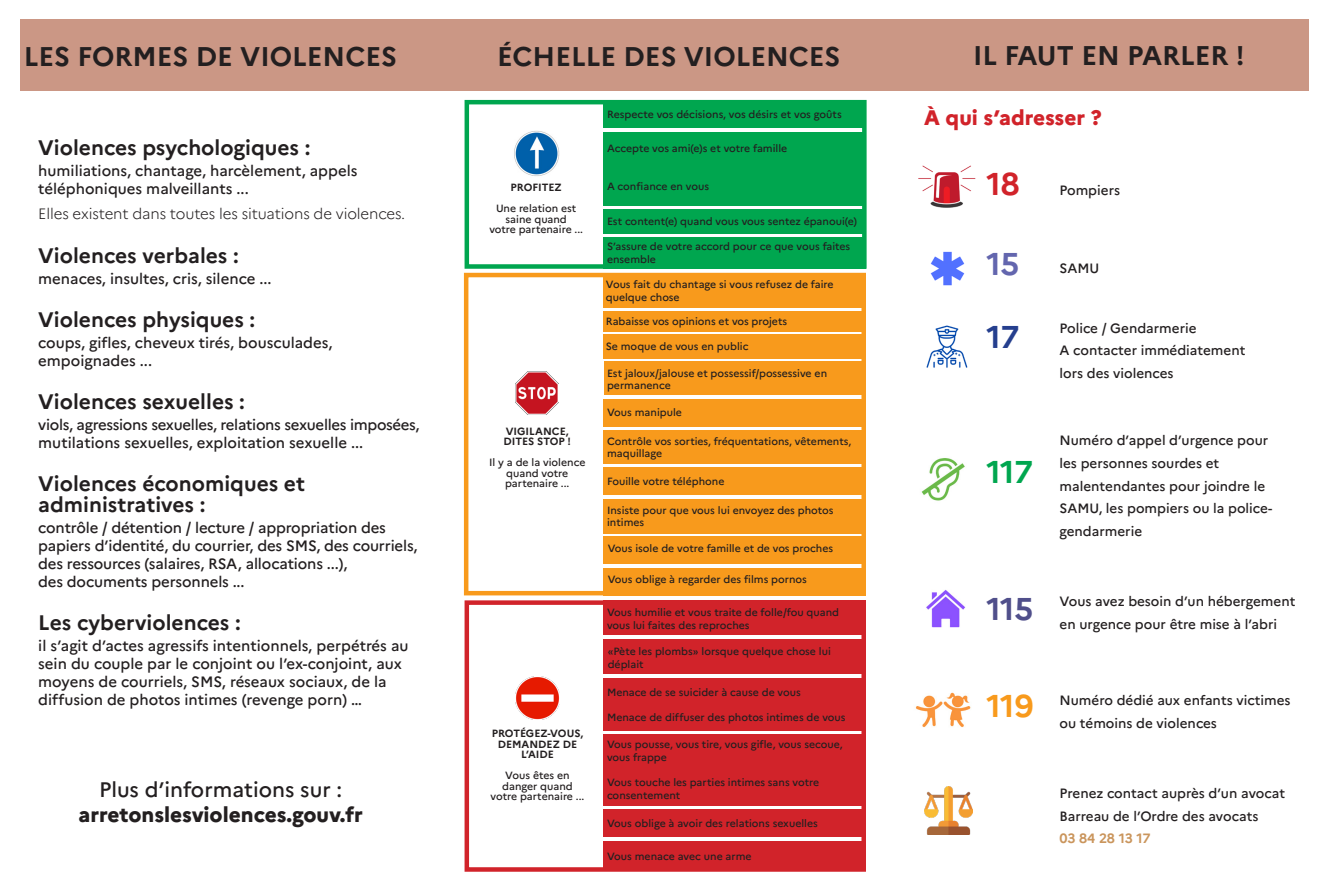
<style>
.page{position:relative;width:1331px;height:893px;background:#fff}
.page>*{position:absolute;margin:0;border:0;box-sizing:border-box;transform-origin:0 0}
.t1{font:700 31.5px "Marianne";color:#00a64f}
.t2{font:700 31.5px "Marianne";color:#504f8b}
.t3{font:700 31.5px "Marianne";color:#f89a1c}
.t4{font:700 31.5px "Marianne";color:#d1232a}
.t5{font:700 31.5px "Marianne";color:#6366ae}
.t6{font:700 31.5px "Marianne";color:#253f8e}
.t7{font:700 27px "Marianne";color:#231f20}
.t8{font:700 21px/21px "Marianne";color:#231f20}
.t9{font:800 21px "Marianne";color:#231f20}
.t10{font:500 21px "Marianne";color:#231f20}
.t11{font:800 21px "Marianne";color:#d1232a}
.t12{font:500 15px/18px "Marianne";letter-spacing:-.005em;color:#231f20}
.t13{font:300 15px "Marianne";letter-spacing:-.01em;color:#231f20}
.t14{font:500 13.5px/22.5px "Marianne";color:#231f20}
.t15{font:700 13.5px "Marianne";letter-spacing:-.01em;color:#ca955c}
.t16{font:500 10.5px/12.6px "Marianne";color:#231f20}
.t17{font:700 10.5px/10.5px "Marianne";color:#231f20}
</style>
<div class="page">
<div style="left:465px;top:600px;width:401px;height:272px;border:4px solid #d1232a"></div>
<div style="left:464px;top:273px;width:402px;height:322px;border:4px solid #f89a1c"></div>
<div style="left:465px;top:100px;width:402px;height:169px;border:4px solid #00a64f"></div>
<div style="left:604px;top:100px;width:262px;height:28px;background:#00a64f"></div>
<div style="left:20px;top:20px;width:1289px;height:71px;background:#cb9785"></div>
<div style="left:604px;top:132px;width:262px;height:73px;background:#00a64f"></div>
<div style="left:604px;top:209px;width:262px;height:25px;background:#00a64f"></div>
<div style="left:604px;top:237px;width:262px;height:32px;background:#00a64f"></div>
<div style="left:604px;top:273px;width:262px;height:35px;background:#f89a1c"></div>
<div style="left:604px;top:311px;width:262px;height:21px;background:#f89a1c"></div>
<div style="left:604px;top:334px;width:262px;height:25px;background:#f89a1c"></div>
<div style="left:604px;top:362px;width:261px;height:33px;background:#f89a1c"></div>
<div style="left:604px;top:399px;width:262px;height:27px;background:#f89a1c"></div>
<div style="left:604px;top:430px;width:262px;height:33px;background:#f89a1c"></div>
<div style="left:604px;top:467px;width:262px;height:28px;background:#f89a1c"></div>
<div style="left:604px;top:499px;width:262px;height:34px;background:#f89a1c"></div>
<div style="left:604px;top:536px;width:262px;height:28px;background:#f89a1c"></div>
<div style="left:604px;top:568px;width:262px;height:27px;background:#f89a1c"></div>
<div style="left:604px;top:600px;width:262px;height:35px;background:#d1232a"></div>
<div style="left:604px;top:678px;width:262px;height:52px;background:#d1232a"></div>
<div style="left:604px;top:734px;width:262px;height:71px;background:#d1232a"></div>
<div style="left:604px;top:809px;width:262px;height:28px;background:#d1232a"></div>
<div style="left:604px;top:841px;width:262px;height:28px;background:#d1232a"></div>
<div style="left:604px;top:639px;width:262px;height:35px;background:#d1232a"></div>
<img style="left:918px;top:165px;width:58px;height:43px">
<img style="left:930px;top:251px;width:35px;height:35px">
<img style="left:926px;top:325px;width:42px;height:43px">
<img style="left:921px;top:458px;width:44px;height:43px">
<img style="left:926px;top:590px;width:40px;height:38px">
<img style="left:915px;top:692px;width:56px;height:36px">
<img style="left:924px;top:786px;width:48px;height:48px">
<img style="left:514px;top:131px;width:46px;height:45px">
<img style="left:516px;top:372px;width:43px;height:43px">
<img style="left:515px;top:676px;width:44px;height:44px">
<h2 class="t7" style="left:24px;top:35px;width:375px">LES FORMES DE VIOLENCES</h2>
<h2 class="t7" style="left:497px;top:35px;width:345px">ÉCHELLE DES VIOLENCES</h2>
<h2 class="t7" style="left:973px;top:35px;width:273px">IL FAUT EN PARLER !</h2>
<h3 class="t8" style="left:38px;top:135px;width:274px">Violences psychologiques :</h3>
<h3 class="t12" style="left:38px;top:160px;width:321px">humiliations, chantage, harcèlement, appels téléphoniques malveillants ...</h3>
<h3 class="t13" style="left:38px;top:202px;width:368px">Elles existent dans toutes les situations de violences.</h3>
<h3 class="t8" style="left:38px;top:243px;width:202px">Violences verbales :</h3>
<h3 class="t12" style="left:38px;top:268px;width:235px">menaces, insultes, cris, silence ...</h3>
<h3 class="t8" style="left:38px;top:307px;width:218px">Violences physiques :</h3>
<h3 class="t12" style="left:38px;top:332px;width:296px">coups, gifles, cheveux tirés, bousculades, empoignades ...</h3>
<h3 class="t8" style="left:38px;top:389px;width:208px">Violences sexuelles :</h3>
<h3 class="t12" style="left:38px;top:414px;width:383px">viols, agressions sexuelles, relations sexuelles imposées, mutilations sexuelles, exploitation sexuelle ...</h3>
<h3 class="t8" style="left:38px;top:471px;width:268px">Violences économiques et administratives :</h3>
<h3 class="t12" style="left:38px;top:518px;width:381px">contrôle / détention / lecture / appropriation des papiers d’identité, du courrier, des SMS, des courriels, des ressources (salaires, RSA, allocations ...),<br>des documents personnels ...</h3>
<h3 class="t8" style="left:38px;top:611px;width:204px">Les cyberviolences :</h3>
<h3 class="t12" style="left:38px;top:636px;width:372px">il s’agit d’actes agressifs intentionnels, perpétrés au sein du couple par le conjoint ou l’ex-conjoint, aux moyens de courriels, SMS, réseaux sociaux, de la diffusion de photos intimes (revenge porn) …</h3>
<h3 class="t10" style="left:99px;top:773px;width:245px">Plus d’informations sur :</h3>
<h3 class="t9" style="left:78px;top:798px;width:286px">arretonslesviolences.gouv.fr</h3>
<p class="t17" style="left:510px;top:181px;width:53px">PROFITEZ</p>
<p class="t16" style="left:489px;top:202px;width:95px;line-height:10.5px;text-align:center">Une relation est saine quand<br>votre partenaire ...</p>
<p class="t17" style="left:503px;top:425px;width:69px">VIGILANCE,<br>DITES STOP !</p>
<p class="t16" style="left:489px;top:457px;width:98px;line-height:10.5px;text-align:center">Il y a de la violence quand votre partenaire ...</p>
<p class="t17" style="left:492px;top:727px;width:93px;text-align:center">PROTÉGEZ-VOUS,<br>DEMANDEZ DE<br>L’AIDE</p>
<p class="t16" style="left:491px;top:769px;width:95px;line-height:10.5px;text-align:center">Vous êtes en danger quand votre partenaire ...</p>
<p class="t16" style="left:607px;top:107px;width:236px">Respecte vos décisions, vos désirs et vos goûts</p>
<p class="t16" style="left:607px;top:141px;width:182px">Accepte vos ami(e)s et votre famille</p>
<p class="t16" style="left:607px;top:179px;width:104px">A confiance en vous</p>
<p class="t16" style="left:607px;top:214px;width:252px">Est content(e) quand vous vous sentez épanoui(e)</p>
<p class="t16" style="left:607px;top:239px;width:245px">S’assure de votre accord pour ce que vous faites ensemble</p>
<p class="t16" style="left:606px;top:277px;width:229px">Vous fait du chantage si vous refusez de faire quelque chose</p>
<p class="t16" style="left:606px;top:314px;width:183px">Rabaisse vos opinions et vos projets</p>
<p class="t16" style="left:606px;top:339px;width:144px">Se moque de vous en public</p>
<p class="t16" style="left:607px;top:366px;width:222px">Est jaloux/jalouse et possessif/possessive en permanence</p>
<p class="t16" style="left:607px;top:405px;width:77px">Vous manipule</p>
<p class="t16" style="left:607px;top:434px;width:246px">Contrôle vos sorties, fréquentations, vêtements, maquillage</p>
<p class="t16" style="left:607px;top:474px;width:119px">Fouille votre téléphone</p>
<p class="t16" style="left:607px;top:503px;width:228px">Insiste pour que vous lui envoyez des photos intimes</p>
<p class="t16" style="left:608px;top:541px;width:227px">Vous isole de votre famille et de vos proches</p>
<p class="t16" style="left:608px;top:572px;width:201px">Vous oblige à regarder des films pornos</p>
<p class="t16" style="left:607px;top:605px;width:234px">Vous humilie et vous traite de folle/fou quand vous lui faites des reproches</p>
<p class="t16" style="left:608px;top:644px;width:225px">«Pète les plombs» lorsque quelque chose lui déplait</p>
<p class="t16" style="left:607px;top:685px;width:195px">Menace de se suicider à cause de vous</p>
<p class="t16" style="left:607px;top:710px;width:240px">Menace de diffuser des photos intimes de vous</p>
<p class="t16" style="left:607px;top:737px;width:237px">Vous pousse, vous tire, vous gifle, vous secoue, vous frappe</p>
<p class="t16" style="left:607px;top:775px;width:214px">Vous touche les parties intimes sans votre consentement</p>
<p class="t16" style="left:607px;top:816px;width:212px">Vous oblige à avoir des relations sexuelles</p>
<p class="t16" style="left:607px;top:849px;width:146px">Vous menace avec une arme</p>
<h3 class="t11" style="left:924px;top:102px;width:179px">À qui s’adresser ?</h3>
<h1 class="t4" style="left:986px;top:160px;width:35px">18</h1>
<h1 class="t5" style="left:986px;top:240px;width:34px">15</h1>
<h1 class="t6" style="left:986px;top:313px;width:34px">17</h1>
<h1 class="t1" style="left:986px;top:447px;width:48px">117</h1>
<h1 class="t2" style="left:986px;top:585px;width:48px">115</h1>
<h1 class="t3" style="left:986px;top:681px;width:49px">119</h1>
<p class="t14" style="left:1059px;top:178px;width:62px">Pompiers</p>
<p class="t14" style="left:1059px;top:256px;width:41px">SAMU</p>
<p class="t14" style="left:1059px;top:316px;width:187px">Police / Gendarmerie<br>A contacter immédiatement lors des violences</p>
<p class="t14" style="left:1059px;top:428px;width:214px">Numéro d’appel d’urgence pour les personnes sourdes et malentendantes pour joindre le<br>SAMU, les pompiers ou la police&shy;gendarmerie</p>
<p class="t14" style="left:1059px;top:589px;width:237px">Vous avez besoin d’un hébergement en urgence pour être mise à l’abri</p>
<p class="t14" style="left:1059px;top:688px;width:233px">Numéro dédié aux enfants victimes ou témoins de violences</p>
<p class="t14" style="left:1059px;top:781px;width:227px">Prenez contact auprès d’un avocat<br>Barreau de l’Ordre des avocats</p>
<p class="t15" style="left:1059px;top:828px;width:92px">03 84 28 13 17</p>
</div>
